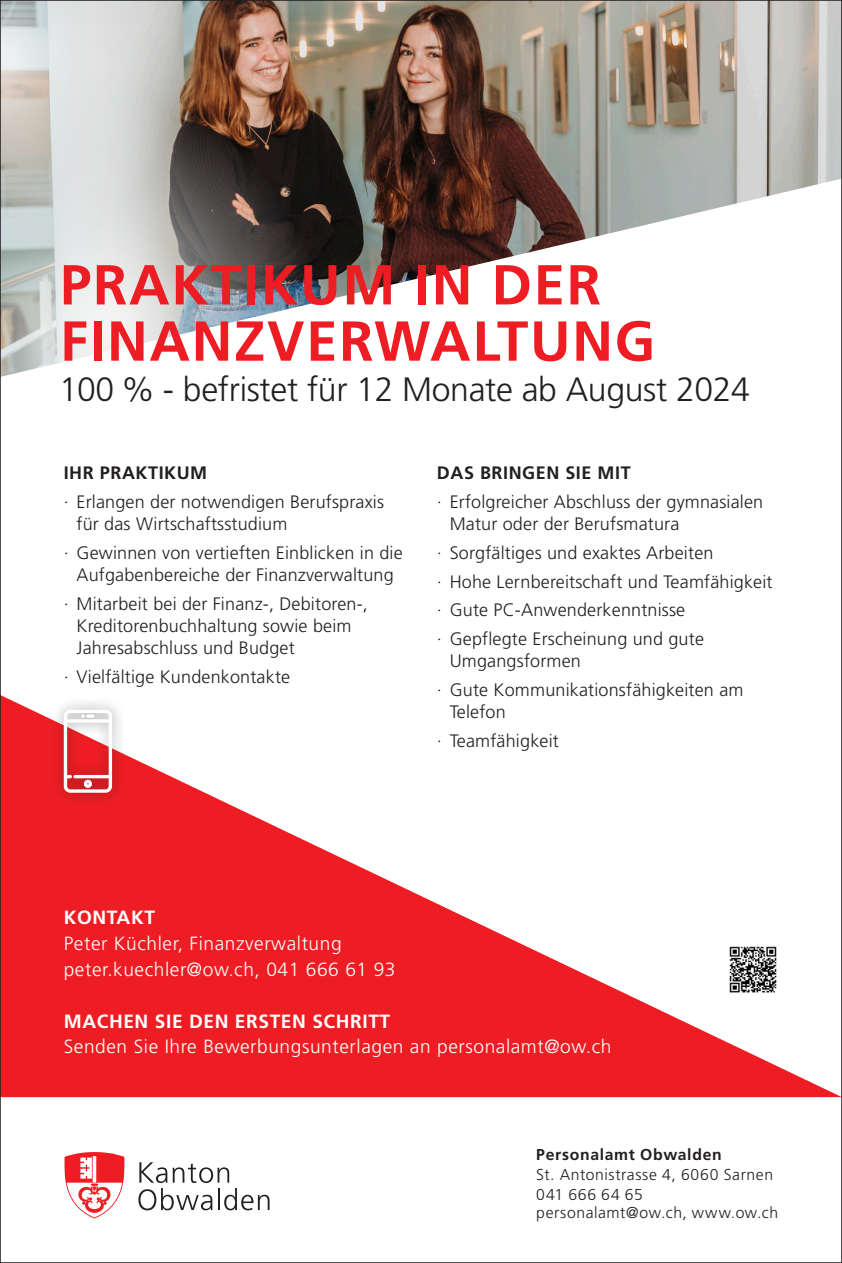
<style>
.page{position:relative;width:842px;height:1263px;background:#fff}
.page>*{position:absolute;margin:0;border:0;box-sizing:border-box;transform-origin:0 0}
.Haupttitel_25pt{font:700 56.25px/56.2px "Frutiger LT Std";letter-spacing:.03em;color:#ee1d23}
.Zusatztitel_Schwarz{font:300 33.75px "Frutiger LT Std";letter-spacing:-.01em;color:#231f20}
.Grundtext_Weiss{font:300 19.12px/25.9px "Frutiger LT Std";letter-spacing:.03em;color:#fff}
.Grundtext_Weiss-2{font:700 19.12px "Frutiger LT Std";letter-spacing:.03em;color:#fff}
.Grundtext_Aufzählung{font:300 18px/22.1px "Frutiger LT Std";letter-spacing:.01em;color:#231f20}
.Grundtext_Aufzählung-2{font:700 18px "Frutiger LT Std";letter-spacing:.03em;color:#231f20}
.Grundtext_Schwarz{font:700 18px "Frutiger LT Std";letter-spacing:.03em;color:#231f20}
.t1{font:300 15.75px "Frutiger LT Std";letter-spacing:.035em;color:#231f20}
.t2{font:700 15.75px "Frutiger LT Std";letter-spacing:.045em;color:#231f20}
.s1{font-weight:700}
</style>
<div class="page">
<img style="left:188px;top:2px;width:652px;height:300px">
<svg style="left:2px;top:696px;width:838px;height:401px;fill:#ee1d23"></svg>
<div style="left:51px;top:697px;width:74px;height:108px;background:#231f20;opacity:.5"></div>
<svg style="left:64px;top:710px;width:48px;height:83px"></svg>
<svg style="left:2px;top:99px;width:318px;height:278px"></svg>
<svg style="left:2px;top:2px;width:186px;height:251px"></svg>
<svg style="left:138px;top:1162px;width:132px;height:48px"></svg>
<svg style="left:65px;top:1152px;width:59px;height:66px"></svg>
<img style="left:728px;top:944px;width:50px;height:50px">
<p class="Haupttitel_25pt" style="left:60px;top:257px;width:597px">PRAKTIKUM IN DER<br>FINANZVERWALTUNG</p>
<p class="Zusatztitel_Schwarz" style="left:59px;top:370px;width:692px">100 % - befristet für 12 Monate ab August 2024</p>
<p class="Grundtext_Schwarz" style="left:64px;top:462px;width:145px">IHR PRAKTIKUM</p>
<p class="Grundtext_Aufzählung" style="left:77px;top:491px;width:309px;text-indent:-13px">· Erlangen der notwendigen Berufspraxis für das Wirtschaftsstudium</p>
<p class="Grundtext_Aufzählung" style="left:64px;top:542px;width:340px;text-align:center">· Gewinnen von vertieften Einblicken in die<br>Aufgabenbereiche der Finanzverwaltung</p>
<p class="Grundtext_Aufzählung" style="left:77px;top:593px;width:293px;text-indent:-13px">· Mitarbeit bei der Finanz-, Debitoren-,<br>Kreditorenbuchhaltung sowie beim<br>Jahresabschluss und Budget</p>
<p class="Grundtext_Aufzählung" style="left:64px;top:666px;width:228px">· Vielfältige Kundenkontakte</p>
<p class="Grundtext_Aufzählung-2" style="left:437px;top:462px;width:195px">DAS BRINGEN SIE MIT</p>
<p class="Grundtext_Aufzählung" style="left:450px;top:491px;width:315px;text-indent:-13px">· Erfolgreicher Abschluss der gymnasialen<br>Matur oder der Berufsmatura</p>
<p class="Grundtext_Aufzählung" style="left:437px;top:542px;width:278px">· Sorgfältiges und exaktes Arbeiten</p>
<p class="Grundtext_Aufzählung" style="left:437px;top:571px;width:337px">· Hohe Lernbereitschaft und Teamfähigkeit</p>
<p class="Grundtext_Aufzählung" style="left:437px;top:599px;width:250px">· Gute PC-Anwenderkenntnisse</p>
<p class="Grundtext_Aufzählung" style="left:450px;top:628px;width:256px;text-indent:-13px">· Gepflegte Erscheinung und gute<br>Umgangsformen</p>
<p class="Grundtext_Aufzählung" style="left:450px;top:679px;width:295px;text-indent:-13px">· Gute Kommunikationsfähigkeiten am<br>Telefon</p>
<p class="Grundtext_Aufzählung" style="left:437px;top:730px;width:123px">· Teamfähigkeit</p>
<p class="Grundtext_Weiss" style="left:64px;top:905px;width:279px"><span class="s1">KONTAKT<br></span>Peter Küchler, Finanzverwaltung</p>
<p class="Grundtext_Weiss" style="left:64px;top:956px;width:333px">peter.kuechler@ow.ch, 041 666 61 93</p>
<p class="Grundtext_Weiss-2" style="left:64px;top:1010px;width:328px">MACHEN SIE DEN ERSTEN SCHRITT</p>
<p class="Grundtext_Weiss" style="left:64px;top:1034px;width:549px">Senden Sie Ihre Bewerbungsunterlagen an personalamt@ow.ch</p>
<p class="t2" style="left:536px;top:1145px;width:187px">Personalamt Obwalden</p>
<p class="t1" style="left:536px;top:1166px;width:238px">St. Antonistrasse 4, 6060 Sarnen</p>
<p class="t1" style="left:536px;top:1186px;width:108px">041 666 64 65</p>
<p class="t1" style="left:536px;top:1204px;width:243px">personalamt@ow.ch, www.ow.ch</p>
</div>
